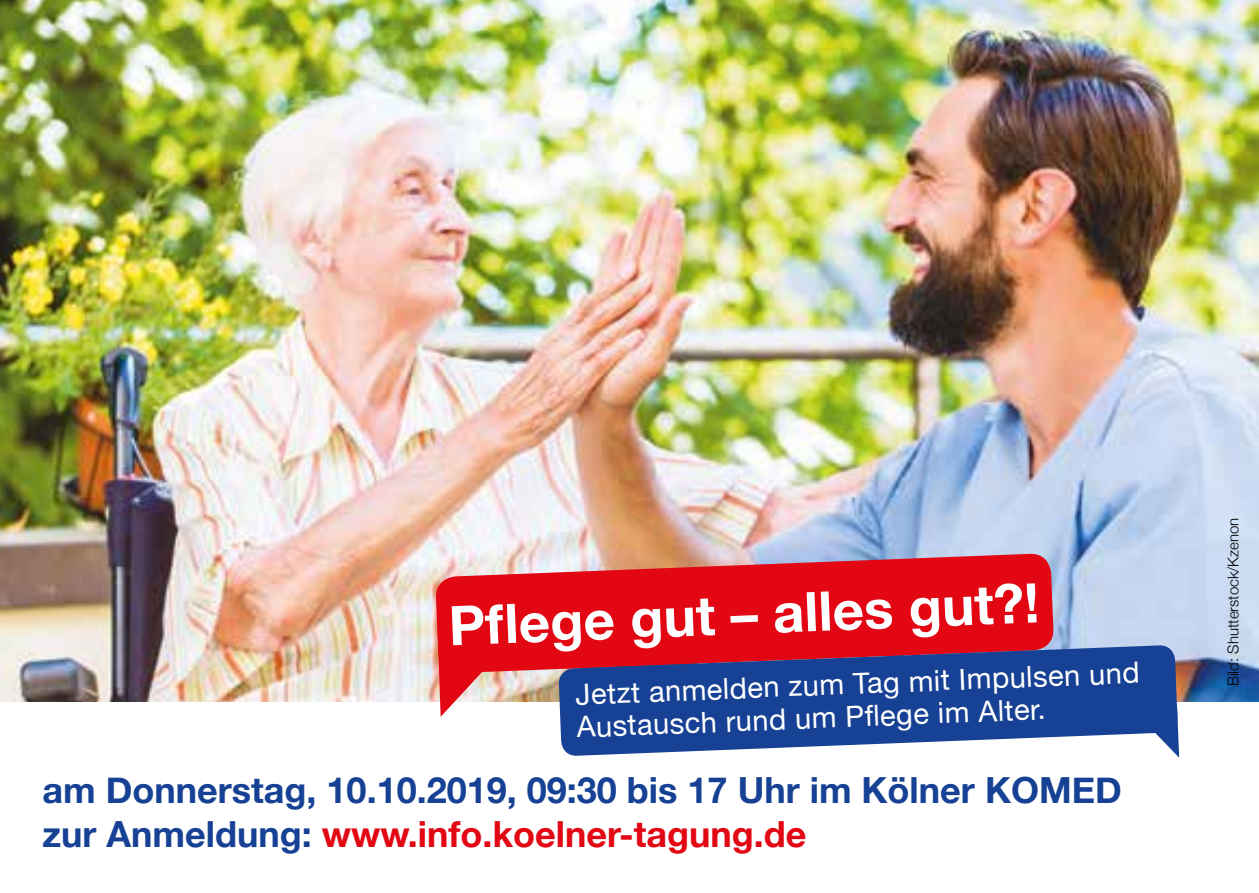
<style>
.page{position:relative;width:1259px;height:893px;background:#fff}
.page>*{position:absolute;margin:0;border:0;box-sizing:border-box;transform-origin:0 0}
.t1{font:700 54.6px "Helvetica Neue";color:#fff}
.t2{font:700 36px/43.2px "Helvetica Neue";color:#164194}
.t3{font:29.1px/33px "Helvetica Neue";color:#fff}
.t4{font:300 15px "Helvetica Neue";color:#000}
.s1{color:#e30613}
</style>
<div class="page">
<img style="left:0;top:0;width:1259px;height:702px">
<svg style="left:438px;top:674px;width:44px;height:43px"></svg>
<svg style="left:435px;top:553px;width:619px;height:121px;background:#e1202b"></svg>
<svg style="left:1177px;top:730px;width:2px;height:28px"></svg>
<svg style="left:558px;top:645px;width:620px;height:111px;background:#445092"></svg>
<h1 class="t1" style="left:447px;top:582px;width:592px;rotate:-2deg">Pfl ege gut – alles gut?!</h1>
<p class="t3" style="left:575px;top:678px;width:566px;rotate:-2deg">Jetzt anmelden zum Tag mit Impulsen und<br>Austausch rund um Pfl ege im Alter.</p>
<p class="t2" style="left:43px;top:770px;width:1080px">am Donnerstag, 10.10.2019, 09:30 bis 17 Uhr im Kölner KOMED zur Anmeldung: <span class="s1">www.info.koelner-tagung.de</span></p>
<p class="t4" style="left:1221px;top:686px;width:170px;rotate:-90deg">Bild: Shutterstock/Kzenon</p>
</div>
